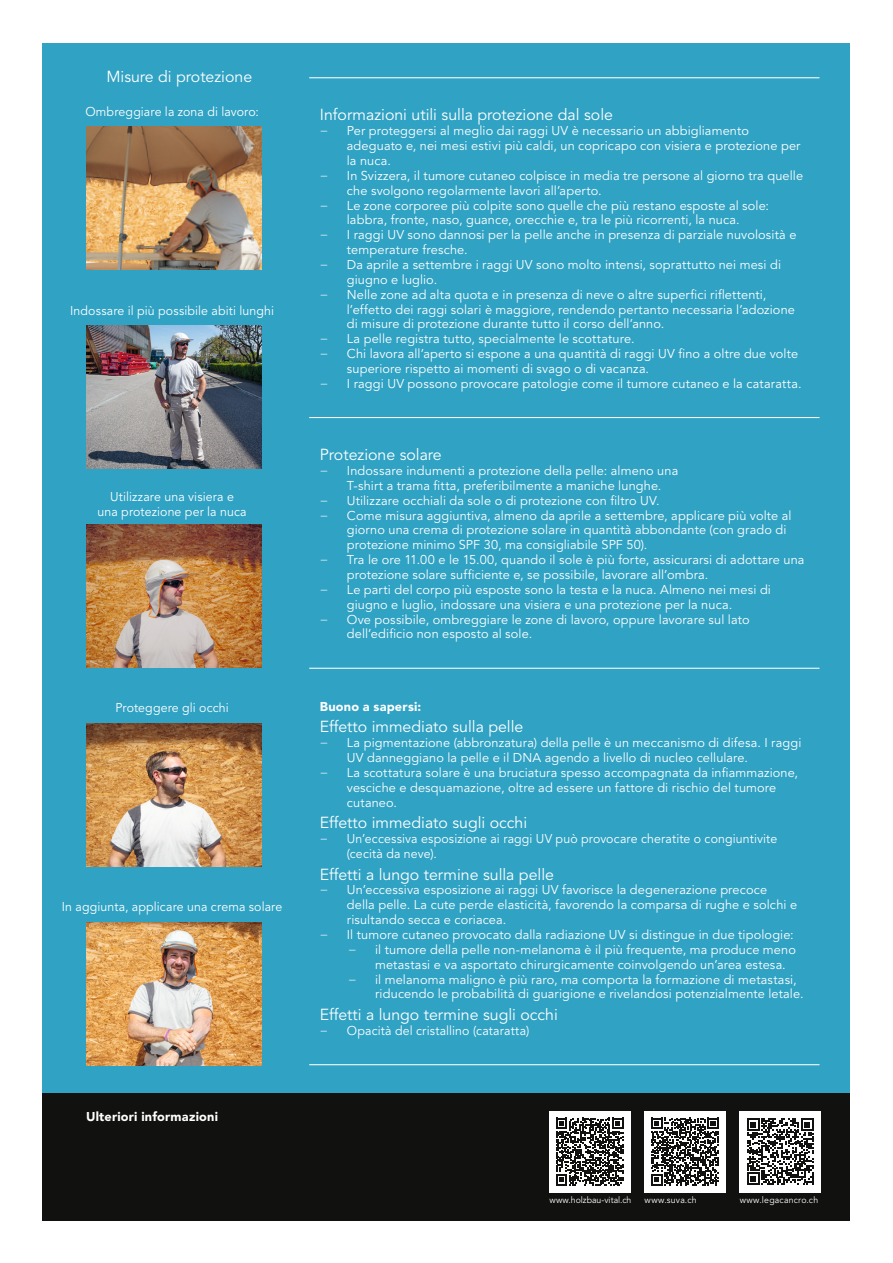
<style>
.page{position:relative;width:893px;height:1263px;background:#fff}
.page>*{position:absolute;margin:0;border:0;box-sizing:border-box;transform-origin:0 0}
.t1{font:15.9px "Avenir LT Std";color:#fff}
.t2{font:12.75px/14.9px "Avenir LT Std";letter-spacing:.01em;color:#fff}
.t3{font:900 12.75px "Avenir LT Std";letter-spacing:.015em;color:#fff}
.t4{font:300 12.75px "Avenir LT Std";color:#fff}
.t5{font:9px "Avenir LT Std";letter-spacing:.02em;color:#fff}
.t6{font:9px "Avenir LT Std";color:#fff}
</style>
<div class="page">
<div style="left:43px;top:43px;width:807px;height:1177px;background:#30a2c4"></div>
<hr style="left:309px;top:77px;width:510px;height:1px;background:#fff">
<hr style="left:309px;top:417px;width:510px;height:1px;background:#fff">
<hr style="left:309px;top:668px;width:510px;height:1px;background:#fff">
<hr style="left:309px;top:1064px;width:510px;height:1px;background:#fff">
<img style="left:86px;top:127px;width:175px;height:143px">
<img style="left:86px;top:326px;width:175px;height:143px">
<img style="left:86px;top:524px;width:175px;height:143px">
<img style="left:86px;top:723px;width:175px;height:143px">
<img style="left:86px;top:922px;width:175px;height:143px">
<div style="left:43px;top:1093px;width:807px;height:127px;background:#11110f"></div>
<div style="left:644px;top:1111px;width:81px;height:81px;background:#fff"></div>
<svg style="left:651px;top:1118px;width:68px;height:67px"></svg>
<div style="left:549px;top:1111px;width:81px;height:81px;background:#fff"></div>
<svg style="left:556px;top:1118px;width:67px;height:67px"></svg>
<div style="left:740px;top:1111px;width:81px;height:81px;background:#fff"></div>
<svg style="left:747px;top:1118px;width:66px;height:67px"></svg>
<p class="t1" style="left:106px;top:68px;width:147px">Misure di protezione</p>
<p class="t2" style="left:85px;top:105px;width:175px">Ombreggiare la zona di lavoro:</p>
<p class="t2" style="left:70px;top:303px;width:205px">Indossare il più possibile abiti lunghi</p>
<p class="t2" style="left:98px;top:489px;width:151px;text-align:center">Utilizzare una visiera e<br>una protezione per la nuca</p>
<p class="t2" style="left:115px;top:701px;width:115px">Proteggere gli occhi</p>
<p class="t2" style="left:62px;top:900px;width:222px">In aggiunta, applicare una crema solare</p>
<p class="t3" style="left:86px;top:1108px;width:133px">Ulteriori informazioni</p>
<p class="t1" style="left:320px;top:106px;width:295px">Informazioni utili sulla protezione dal sole</p>
<p class="t4" style="left:320px;top:123px;width:10px">−</p>
<p class="t2" style="left:347px;top:124px;width:455px">Per proteggersi al meglio dai raggi UV è necessario un abbigliamento adeguato e, nei mesi estivi più caldi, un copricapo con visiera e protezione per la nuca.</p>
<p class="t4" style="left:320px;top:168px;width:10px">−</p>
<p class="t2" style="left:347px;top:168px;width:458px">In Svizzera, il tumore cutaneo colpisce in media tre persone al giorno tra quelle che svolgono regolarmente lavori all’aperto.</p>
<p class="t4" style="left:320px;top:198px;width:10px">−</p>
<p class="t2" style="left:347px;top:198px;width:424px">Le zone corporee più colpite sono quelle che più restano esposte al sole: labbra, fronte, naso, guance, orecchie e, tra le più ricorrenti, la nuca.</p>
<p class="t4" style="left:320px;top:227px;width:10px">−</p>
<p class="t2" style="left:347px;top:228px;width:451px">I raggi UV sono dannosi per la pelle anche in presenza di parziale nuvolosità e temperature fresche.</p>
<p class="t4" style="left:320px;top:257px;width:10px">−</p>
<p class="t2" style="left:347px;top:257px;width:436px">Da aprile a settembre i raggi UV sono molto intensi, soprattutto nei mesi di giugno e luglio.</p>
<p class="t4" style="left:320px;top:287px;width:10px">−</p>
<p class="t2" style="left:347px;top:287px;width:450px">Nelle zone ad alta quota e in presenza di neve o altre superfici riflettenti, l’effetto dei raggi solari è maggiore, rendendo pertanto necessaria l’adozione di misure di protezione durante tutto il corso dell’anno.</p>
<p class="t4" style="left:320px;top:331px;width:10px">−</p>
<p class="t2" style="left:347px;top:332px;width:289px">La pelle registra tutto, specialmente le scottature.</p>
<p class="t4" style="left:320px;top:346px;width:10px">−</p>
<p class="t2" style="left:347px;top:347px;width:453px">Chi lavora all’aperto si espone a una quantità di raggi UV fino a oltre due volte superiore rispetto ai momenti di svago o di vacanza.</p>
<p class="t4" style="left:320px;top:376px;width:10px">−</p>
<p class="t2" style="left:347px;top:376px;width:456px">I raggi UV possono provocare patologie come il tumore cutaneo e la cataratta.</p>
<p class="t1" style="left:320px;top:445px;width:123px">Protezione solare</p>
<p class="t4" style="left:320px;top:463px;width:10px">−</p>
<p class="t2" style="left:347px;top:464px;width:333px">Indossare indumenti a protezione della pelle: almeno una<br>T-shirt a trama fitta, preferibilmente a maniche lunghe.</p>
<p class="t4" style="left:320px;top:493px;width:10px">−</p>
<p class="t2" style="left:347px;top:493px;width:314px">Utilizzare occhiali da sole o di protezione con filtro UV.</p>
<p class="t4" style="left:320px;top:508px;width:10px">−</p>
<p class="t2" style="left:347px;top:508px;width:446px">Come misura aggiuntiva, almeno da aprile a settembre, applicare più volte al giorno una crema di protezione solare in quantità abbondante (con grado di protezione minimo SPF 30, ma consigliabile SPF 50).</p>
<p class="t4" style="left:320px;top:552px;width:10px">−</p>
<p class="t2" style="left:347px;top:553px;width:459px">Tra le ore 11.00 e le 15.00, quando il sole è più forte, assicurarsi di adottare una protezione solare sufficiente e, se possibile, lavorare all’ombra.</p>
<p class="t4" style="left:320px;top:582px;width:10px">−</p>
<p class="t2" style="left:347px;top:582px;width:426px">Le parti del corpo più esposte sono la testa e la nuca. Almeno nei mesi di giugno e luglio, indossare una visiera e una protezione per la nuca.</p>
<p class="t4" style="left:320px;top:612px;width:10px">−</p>
<p class="t2" style="left:347px;top:612px;width:404px">Ove possibile, ombreggiare le zone di lavoro, oppure lavorare sul lato dell’edificio non esposto al sole.</p>
<p class="t3" style="left:320px;top:699px;width:103px">Buono a sapersi:</p>
<p class="t1" style="left:320px;top:718px;width:205px">Effetto immediato sulla pelle</p>
<p class="t4" style="left:320px;top:735px;width:10px">−</p>
<p class="t2" style="left:347px;top:736px;width:456px">La pigmentazione (abbronzatura) della pelle è un meccanismo di difesa. I raggi<br>UV danneggiano la pelle e il DNA agendo a livello di nucleo cellulare.</p>
<p class="t4" style="left:320px;top:765px;width:10px">−</p>
<p class="t2" style="left:347px;top:765px;width:453px">La scottatura solare è una bruciatura spesso accompagnata da infiammazione, vesciche e desquamazione, oltre ad essere un fattore di rischio del tumore cutaneo.</p>
<p class="t1" style="left:320px;top:814px;width:209px">Effetto immediato sugli occhi</p>
<p class="t4" style="left:320px;top:831px;width:10px">−</p>
<p class="t2" style="left:347px;top:832px;width:432px">Un’eccessiva esposizione ai raggi UV può provocare cheratite o congiuntivite (cecità da neve).</p>
<p class="t1" style="left:320px;top:865px;width:236px">Effetti a lungo termine sulla pelle</p>
<p class="t4" style="left:320px;top:882px;width:10px">−</p>
<p class="t2" style="left:347px;top:883px;width:452px">Un’eccessiva esposizione ai raggi UV favorisce la degenerazione precoce della pelle. La cute perde elasticità, favorendo la comparsa di rughe e solchi e risultando secca e coriacea.</p>
<p class="t4" style="left:320px;top:927px;width:10px">−</p>
<p class="t2" style="left:347px;top:927px;width:448px">Il tumore cutaneo provocato dalla radiazione UV si distingue in due tipologie:</p>
<p class="t4" style="left:348px;top:942px;width:10px">−</p>
<p class="t2" style="left:375px;top:942px;width:422px">il tumore della pelle non-melanoma è il più frequente, ma produce meno metastasi e va asportato chirurgicamente coinvolgendo un’area estesa.</p>
<p class="t4" style="left:348px;top:972px;width:10px">−</p>
<p class="t2" style="left:375px;top:972px;width:430px">il melanoma maligno è più raro, ma comporta la formazione di metastasi, riducendo le probabilità di guarigione e rivelandosi potenzialmente letale.</p>
<p class="t1" style="left:320px;top:1005px;width:240px">Effetti a lungo termine sugli occhi</p>
<p class="t4" style="left:320px;top:1023px;width:10px">−</p>
<p class="t2" style="left:347px;top:1023px;width:184px">Opacità del cristallino (cataratta)</p>
<p class="t6" style="left:549px;top:1194px;width:84px">www.holzbau-vital.ch</p>
<p class="t5" style="left:644px;top:1194px;width:54px">www.suva.ch</p>
<p class="t5" style="left:740px;top:1194px;width:80px">www.legacancro.ch</p>
</div>
